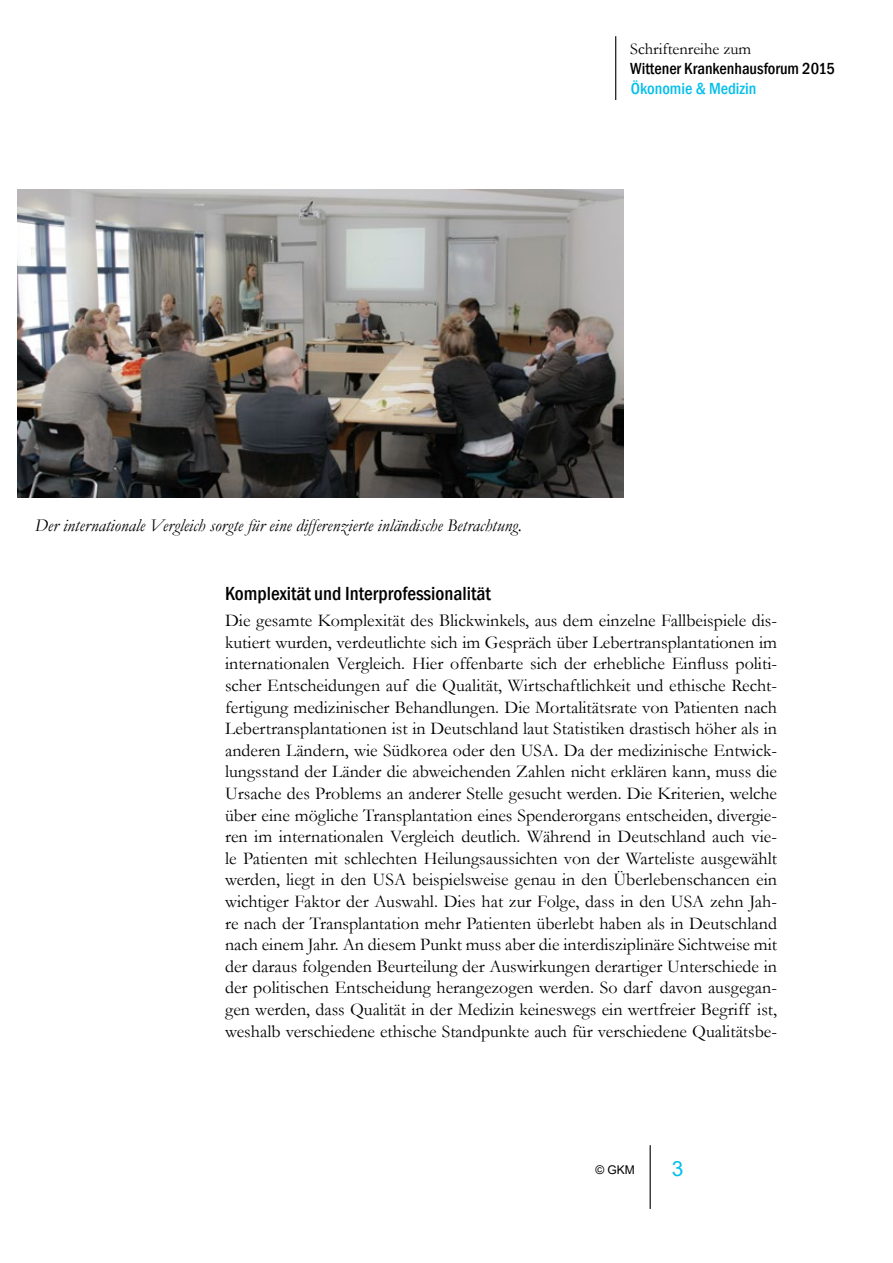
<style>
.page{position:relative;width:893px;height:1263px;background:#fff}
.page>*{position:absolute;margin:0;border:0;box-sizing:border-box;transform-origin:0 0}
.t1{font:21px "Arial";color:#04bfea}
.t2{font:500 condensed 19.5px "Franklin Gothic";color:#000}
.t3{font:18px/21.6px "Garamond";color:#000;text-align:justify}
.t4{font:italic 18px "Garamond";color:#000}
.t5{font:500 condensed 16.5px "Franklin Gothic";color:#000}
.t6{font:16.5px "Garamond";color:#000}
.t7{font:500 condensed 16.5px "Franklin Gothic";color:#04bfea}
.t8{font:12px "Arial";color:#000}
</style>
<div class="page">
<hr style="left:650px;top:1145px;width:1px;height:64px;background:#000">
<hr style="left:615px;top:36px;width:1px;height:64px;background:#000">
<img style="left:17px;top:189px;width:606px;height:309px">
<p class="t6" style="left:630px;top:38px;width:123px">Schriftenreihe zum</p>
<p class="t5" style="left:630px;top:58px;width:206px">Wittener Krankenhausforum 2015</p>
<p class="t7" style="left:631px;top:78px;width:127px">Ökonomie &amp; Medizin</p>
<p class="t4" style="left:35px;top:513px;width:489px">Der internationale Vergleich sorgte für eine differenzierte inländische Betrachtung.</p>
<p class="t2" style="left:225px;top:581px;width:267px">Komplexität und Interprofessionalität</p>
<p class="t3" style="left:225px;top:609px;width:554px">Die gesamte Komplexität des Blickwinkels, aus dem einzelne Fallbeispiele dis&shy;kutiert wurden, verdeutlichte sich im Gespräch über Lebertransplantationen im internationalen Vergleich. Hier offenbarte sich der erhebliche Einfluss politi&shy;scher Entscheidungen auf die Qualität, Wirtschaftlichkeit und ethische Recht&shy;fertigung medizinischer Behandlungen. Die Mortalitätsrate von Patienten nach Lebertransplantationen ist in Deutschland laut Statistiken drastisch höher als in anderen Ländern, wie Südkorea oder den USA. Da der medizinische Entwick&shy;lungsstand der Länder die abweichenden Zahlen nicht erklären kann, muss die Ursache des Problems an anderer Stelle gesucht werden. Die Kriterien, welche über eine mögliche Transplantation eines Spenderorgans entscheiden, divergie&shy;ren im internationalen Vergleich deutlich. Während in Deutschland auch vie&shy;le Patienten mit schlechten Heilungsaussichten von der Warteliste ausgewählt werden, liegt in den USA beispielsweise genau in den Überlebenschancen ein wichtiger Faktor der Auswahl. Dies hat zur Folge, dass in den USA zehn Jah&shy;re nach der Transplantation mehr Patienten überlebt haben als in Deutschland nach einem Jahr. An diesem Punkt muss aber die interdisziplinäre Sichtweise mit der daraus folgenden Beurteilung der Auswirkungen derartiger Unterschiede in der politischen Entscheidung herangezogen werden. So darf davon ausgegan&shy;gen werden, dass Qualität in der Medizin keineswegs ein wertfreier Begriff ist, weshalb verschiedene ethische Standpunkte auch für verschiedene Qualitätsbe-</p>
<p class="t8" style="left:595px;top:1162px;width:41px">© GKM</p>
<p class="t1" style="left:672px;top:1154px;width:13px">3</p>
</div>
